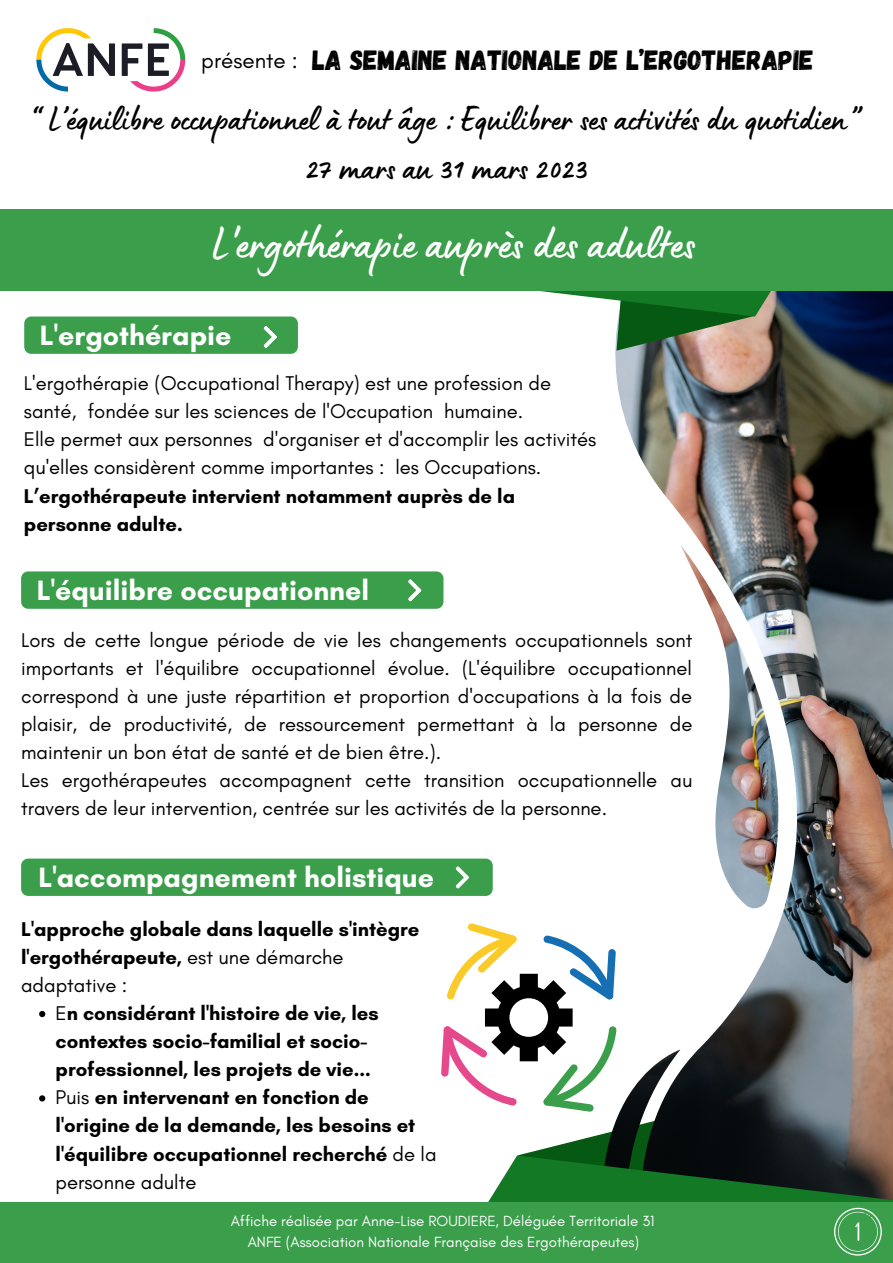
<style>
.page{position:relative;width:893px;height:1263px;background:#fff}
.page>*{position:absolute;margin:0;border:0;box-sizing:border-box;transform-origin:0 0}
.t1{font:48px "Lumios Marker";color:#fff}
.t2{font:36px "Lumios Marker";color:#000}
.t3{font:700 28.5px "Glacial Indifference";color:#fff}
.t4{font:27.75px "Gagalin";color:#000}
.t5{font:22.5px "Glacial Indifference";color:#000}
.t6{font:20.25px/28.1px "Glacial Indifference";color:#000}
.t7{font:700 20.25px/28.1px "Glacial Indifference";color:#000}
.t8{font:15px "Glacial Indifference";color:#fff}
.s1{font-weight:400}
</style>
<div class="page">
<img style="left:615px;top:291px;width:278px;height:829px">
<div style="left:0;top:1202px;width:893px;height:61px;background:#3a9e4b"></div>
<div style="left:24px;top:316px;width:274px;height:38px;background:#3a9e4b;border-radius:7px"></div>
<svg style="left:263px;top:326px;width:14px;height:22px"></svg>
<img style="left:36px;top:28px;width:150px;height:64px">
<svg style="left:540px;top:291px;width:256px;height:60px"></svg>
<div style="left:0;top:209px;width:893px;height:82px;background:#3a9e4b"></div>
<div style="left:21px;top:571px;width:422px;height:38px;background:#3a9e4b;border-radius:7px"></div>
<svg style="left:408px;top:579px;width:14px;height:23px"></svg>
<svg style="left:488px;top:1120px;width:405px;height:135px"></svg>
<div style="left:21px;top:858px;width:472px;height:38px;background:#3a9e4b;border-radius:7px"></div>
<svg style="left:455px;top:866px;width:14px;height:23px"></svg>
<svg style="left:441px;top:923px;width:175px;height:189px"></svg>
<svg style="left:39px;top:1011px;width:6px;height:6px"></svg>
<svg style="left:39px;top:1095px;width:6px;height:6px"></svg>
<p class="t5" style="left:201px;top:47px;width:98px">présente :</p>
<p class="t4" style="left:313px;top:42px;width:503px">La SEMAINE NATIONALE DE L’ERGOTHERAPIE</p>
<p class="t2" style="left:27px;top:107px;width:835px">“ L’équilibre occupationnel à tout âge : Equilibrer ses activités du quotidien”</p>
<p class="t2" style="left:306px;top:157px;width:285px">27 mars au 31 mars 2023</p>
<p class="t1" style="left:212px;top:228px;width:485px">L'ergothérapie auprès des adultes</p>
<p class="t3" style="left:40px;top:318px;width:193px">L'ergothérapie</p>
<p class="t6" style="left:24px;top:369px;width:528px">L'ergothérapie (Occupational Therapy) est une profession de santé, fondée sur les sciences de l'Occupation humaine.</p>
<p class="t6" style="left:24px;top:425px;width:574px">Elle permet aux personnes d'organiser et d'accomplir les activités qu'elles considèrent comme importantes : les Occupations.</p>
<p class="t7" style="left:24px;top:481px;width:493px">L’ergothérapeute intervient notamment auprès de la personne adulte.</p>
<p class="t3" style="left:37px;top:573px;width:334px">L'équilibre occupationnel</p>
<p class="t6" style="left:21px;top:625px;width:673px;text-align:justify">Lors de cette longue période de vie les changements occupationnels sont importants et l'équilibre occupationnel évolue. (L'équilibre occupationnel correspond à une juste répartition et proportion d'occupations à la fois de plaisir, de productivité, de ressourcement permettant à la personne de maintenir un bon état de santé et de bien être.).</p>
<p class="t6" style="left:21px;top:766px;width:672px">Les ergothérapeutes accompagnent cette transition occupationnelle au travers de leur intervention, centrée sur les activités de la personne.</p>
<p class="t3" style="left:38px;top:859px;width:397px">L'accompagnement holistique</p>
<p class="t7" style="left:21px;top:914px;width:400px">L'approche globale dans laquelle s'intègre l'ergothérapeute, <span class="s1">est une démarche adaptative :</span></p>
<p class="t7" style="left:56px;top:999px;width:325px"><span class="s1">E</span>n considérant l'histoire de vie, les contextes socio-familial et socio&shy;professionnel, les projets de vie...</p>
<p class="t7" style="left:56px;top:1083px;width:382px"><span class="s1">Puis</span> en intervenant en fonction de l'origine de la demande, les besoins et l'équilibre occupationnel recherché <span class="s1">de la personne adulte</span></p>
<p class="t8" style="left:231px;top:1211px;width:425px">Affiche réalisée par Anne-Lise ROUDIERE, Déléguée Territoriale 31</p>
<p class="t8" style="left:248px;top:1233px;width:393px">ANFE (Association Nationale Française des Ergothérapeutes)</p>
</div>
